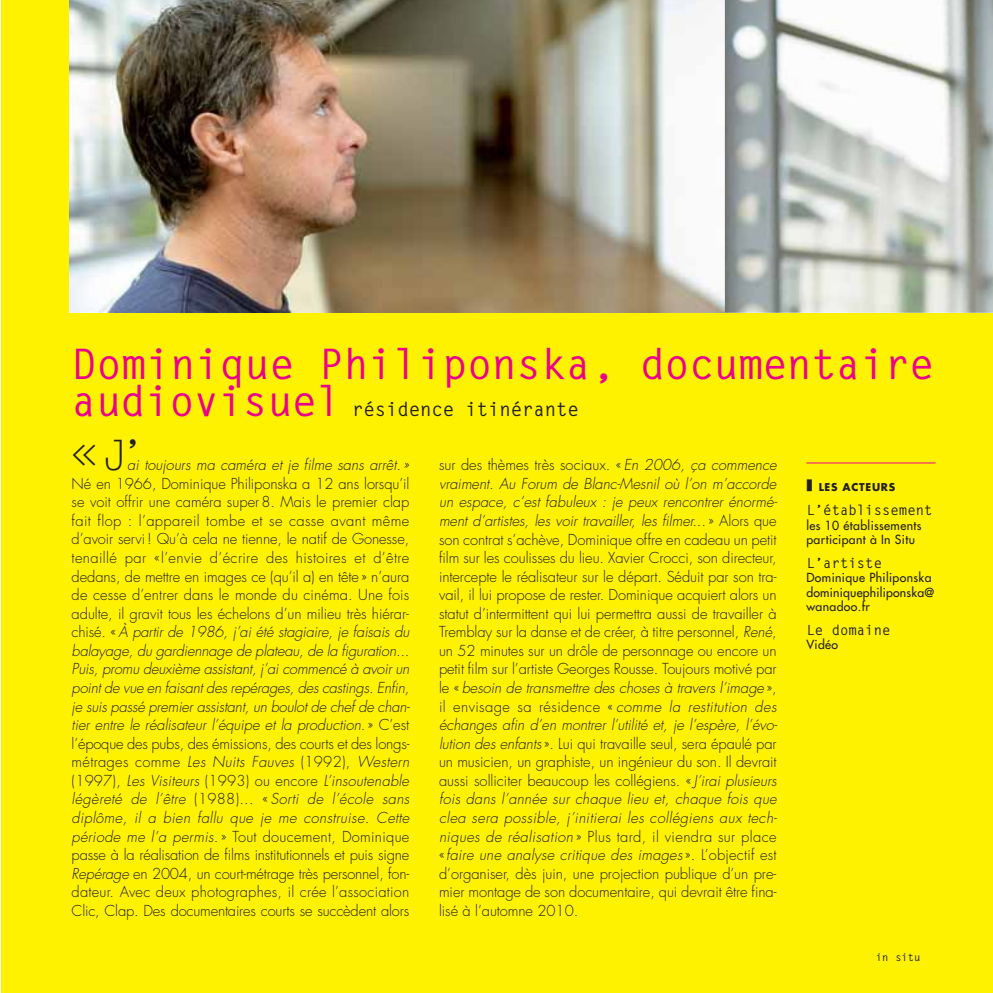
<style>
.page{position:relative;width:993px;height:993px;background:#fff}
.page>*{position:absolute;margin:0;border:0;box-sizing:border-box;transform-origin:0 0}
.t1{font:700 42px "Letter Gothic Std";letter-spacing:-.01em;color:#ec008c}
.t2{font:42px "Letter Gothic Std";color:#231f20}
.t3{font:700 19.25px "Letter Gothic Std";letter-spacing:-.01em;color:#231f20}
.t4{font:300 14.7px/18.6px "Futura Std";letter-spacing:-.005em;color:#231f20;text-align:justify}
.t5{font:italic 300 14.7px "Futura Std";color:#231f20}
.t6{font:700 14px "Letter Gothic Std";color:#231f20}
.t7{font:500 12.25px/14.2px "Futura Std";letter-spacing:.03em;color:#231f20}
.t8{font:700 10.5px "Futura Std";letter-spacing:.07em;color:#231f20}
.t9{font:700 10.5px "Letter Gothic Std";color:#231f20}
.s1{font-size:42px;color:#ec008c}
.s2{font-style:italic}
</style>
<div class="page">
<div style="left:2px;top:0;width:990px;height:992px;background:#fff200"></div>
<img style="left:69px;top:0;width:655px;height:313px">
<hr style="left:806px;top:462px;width:129px;height:1px;background:#ec008c">
<svg style="left:724px;top:0;width:268px;height:313px"></svg>
<h1 class="t1" style="left:72px;top:343px;width:864px">Dominique Philiponska, documentaire</h1>
<h2 class="t3" style="left:72px;top:399px;width:509px"><span class="s1">audiovisuel</span> résidence itinérante</h2>
<h1 class="t2" style="left:72px;top:431px;width:75px">« J’</h1>
<p class="t5" style="left:127px;top:458px;width:283px">ai toujours ma caméra et je filme sans arrêt.»</p>
<p class="t4" style="left:72px;top:475px;width:340px">Né en 1966, Dominique Philiponska a 12 ans lorsqu’il se voit offrir une caméra super8. Mais le premier clap fait flop : l’appareil tombe et se casse avant même d’avoir servi! Qu’à cela ne tienne, le natif de Gonesse, tenaillé par «l’envie d’écrire des histoires et d’être dedans, de mettre en images ce (qu’il a) en tête» n’aura de cesse d’entrer dans le monde du cinéma. Une fois adulte, il gravit tous les échelons d’un milieu très hiérar&shy;chisé. «<span class="s2">À partir de 1986, j’ai été stagiaire, je faisais du balayage, du gardiennage de plateau, de la figuration...<br>Puis, promu deuxième assistant, j’ai commencé à avoir un point de vue en faisant des repérages, des castings. Enfin, je suis passé premier assistant, un boulot de chef de chan&shy;tier entre le réalisateur l’équipe et la production.</span>» C’est l’époque des pubs, des émissions, des courts et des longs&shy;métrages comme <span class="s2">Les Nuits Fauves</span> (1992), <span class="s2">Western </span>(1997), <span class="s2">Les Visiteurs</span> (1993) ou encore <span class="s2">L’insoutenable légèreté de l’être</span> (1988)... « <span class="s2">Sorti de l’école sans diplôme, il a bien fallu que je me construise. Cette période me l’a permis.</span>» Tout doucement, Dominique passe à la réalisation de films institutionnels et puis signe <span class="s2">Repérage</span> en 2004, un court-métrage très personnel, fon&shy;dateur. Avec deux photo graphes, il crée l’association Clic, Clap. Des documentaires courts se succèdent alors</p>
<p class="t4" style="left:439px;top:456px;width:340px">sur des thèmes très sociaux. « <span class="s2">En 2006, ça commence vraiment. Au Forum de Blanc-Mesnil où l’on m’accorde un espace, c’est fabuleux : je peux rencontrer énormé&shy;ment d’artistes, les voir travailler, les filmer...</span>» Alors que son contrat s’achève, Dominique offre en cadeau un petit film sur les coulisses du lieu. Xavier Crocci, son directeur, intercepte le réalisateur sur le départ. Séduit par son tra&shy;vail, il lui propose de rester. Dominique acquiert alors un statut d’intermittent qui lui permettra aussi de travailler à Tremblay sur la danse et de créer, à titre personnel, <span class="s2">René</span>, un 52 minutes sur un drôle de personnage ou encore un petit film sur l’artiste Georges Rousse. Toujours motivé par le « <span class="s2">besoin de transmettre des choses à travers l’image</span> », il envisage sa résidence « <span class="s2">comme la restitution des échanges afin d’en montrer l’utilité et, je l’espère, l’évo&shy;lution des enfants</span>». Lui qui travaille seul, sera épaulé par un musicien, un graphiste, un ingénieur du son. Il devrait aussi solliciter beaucoup les collégiens. «<span class="s2">J’irai plusieurs fois dans l’année sur chaque lieu et, chaque fois que clea sera possible, j’initierai les collégiens aux tech&shy;niques de réalisation</span> » Plus tard, il viendra sur place «<span class="s2">faire une analyse critique des images</span>». L’objectif est d’organiser, dès juin, une projection publique d’un pre&shy;mier montage de son documentaire, qui devrait être fina&shy;lisé à l’automne 2010.</p>
<p class="t8" style="left:818px;top:481px;width:78px">LES ACTEURS</p>
<p class="t6" style="left:806px;top:503px;width:127px">L’établissement</p>
<p class="t7" style="left:806px;top:519px;width:116px">les 10 établissements participant à In Situ</p>
<p class="t6" style="left:806px;top:556px;width:77px">L’artiste</p>
<p class="t7" style="left:806px;top:571px;width:129px">Dominique Philiponska dominiquephiliponska@ wanadoo.fr</p>
<p class="t6" style="left:806px;top:623px;width:85px">Le domaine</p>
<p class="t7" style="left:806px;top:638px;width:33px">Vidéo</p>
<p class="t9" style="left:875px;top:951px;width:46px">in situ</p>
</div>
